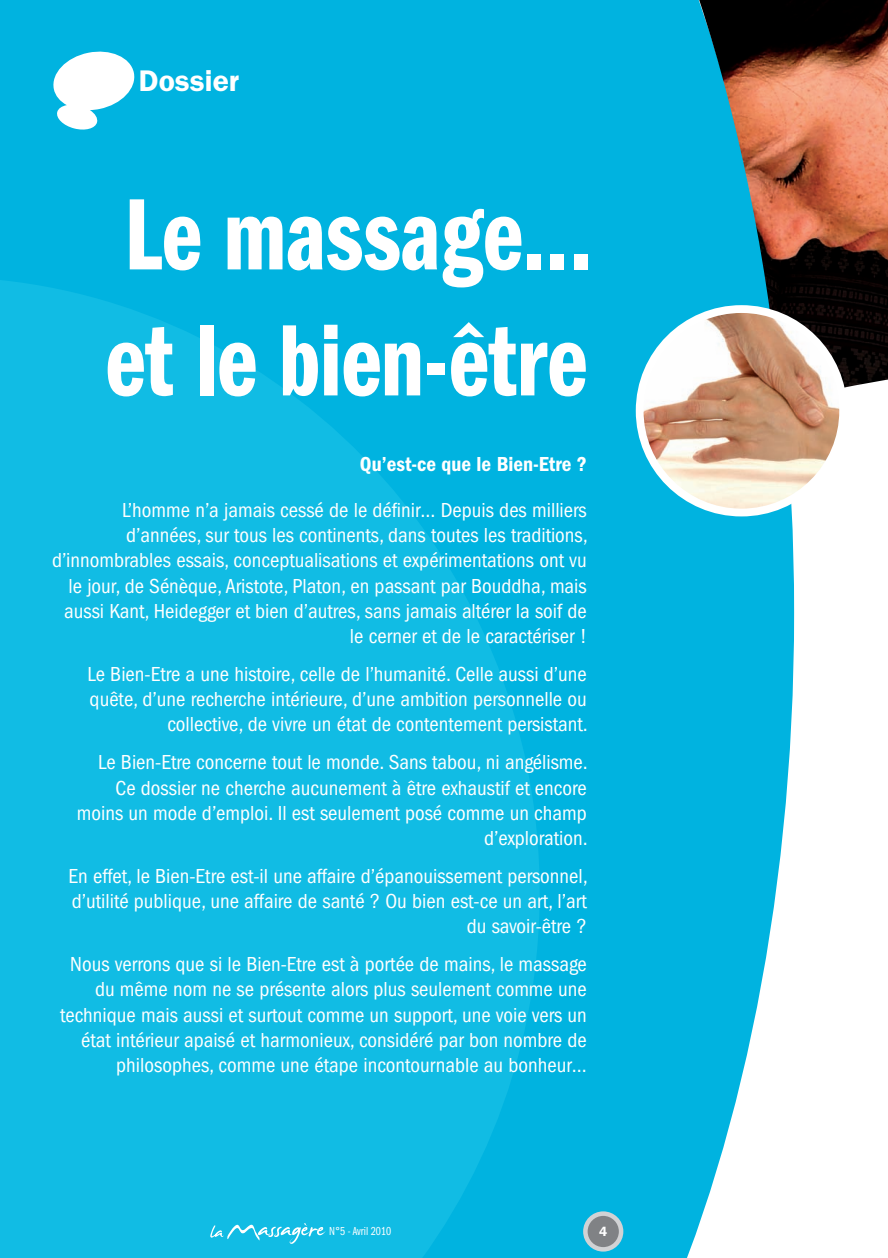
<style>
.page{position:relative;width:888px;height:1258px;background:#fff}
.page>*{position:absolute;margin:0;border:0;box-sizing:border-box;transform-origin:0 0}
.t1{font:105px/126px "ITC Franklin Gothic Std Dm Cp";color:#fff}
.t2{font:600 30px "ITC Franklin Gothic Std";color:#fff}
.t3{font:condensed 21px/25.2px "ITC Franklin Gothic Std";color:#fff;text-align:right}
.t4{font:21px "ITC Franklin Gothic Std Dm Cd";color:#fff}
.t5{font:600 13.5px "ITC Franklin Gothic Std";color:#fff}
.t6{font:12px "ITC Franklin Gothic Std Bk Cp";color:#fff}
</style>
<div class="page">
<div style="left:0;top:0;width:794px;height:1258px;background:#00b3e0"></div>
<svg style="left:0;top:277px;width:540px;height:981px;background:#0ebae3"></svg>
<svg style="left:585px;top:1213px;width:36px;height:36px"></svg>
<div style="left:583px;top:1211px;width:40px;height:40px;border:4px solid #d1d2d4;border-radius:50%"></div>
<svg style="left:210px;top:1223px;width:116px;height:21px;background:#3bc7e8"></svg>
<img style="left:691px;top:0;width:197px;height:388px">
<svg style="left:51px;top:48px;width:86px;height:83px"></svg>
<img style="left:640px;top:309px;width:203px;height:203px;border-radius:50%">
<div style="left:636px;top:305px;width:211px;height:211px;border:8px solid #fff;border-radius:50%"></div>
<h2 class="t2" style="left:139px;top:70px;width:102px">Dossier</h2>
<h1 class="t1" style="left:106px;top:179px;width:488px">Le massage... et le bien-être</h1>
<p class="t4" style="left:360px;top:456px;width:228px">Qu’est-ce que le Bien-Etre ?</p>
<p class="t3" style="left:52px;top:499px;width:537px">L’homme n’a jamais cessé de le définir… Depuis des milliers d’années, sur tous les continents, dans toutes les traditions, d’innombrables essais, conceptualisations et expérimentations ont vu le jour, de Sénèque, Aristote, Platon, en passant par Bouddha, mais aussi Kant, Heidegger et bien d’autres, sans jamais altérer la soif de le cerner et de le caractériser !</p>
<p class="t3" style="left:87px;top:663px;width:502px">Le Bien-Etre a une histoire, celle de l’humanité. Celle aussi d’une quête, d’une recherche intérieure, d’une ambition personnelle ou collective, de vivre un état de contentement persistant.</p>
<p class="t3" style="left:77px;top:751px;width:513px">Le Bien-Etre concerne tout le monde. Sans tabou, ni angélisme.<br>Ce dossier ne cherche aucunement à être exhaustif et encore moins un mode d’emploi. Il est seulement posé comme un champ d’exploration.</p>
<p class="t3" style="left:69px;top:865px;width:521px">En effet, le Bien-Etre est-il une affaire d’épanouissement personnel, d’utilité publique, une affaire de santé ? Ou bien est-ce un art, l’art du savoir-être ?</p>
<p class="t3" style="left:60px;top:953px;width:528px">Nous verrons que si le Bien-Etre est à portée de mains, le massage du même nom ne se présente alors plus seulement comme une technique mais aussi et surtout comme un support, une voie vers un état intérieur apaisé et harmonieux, considéré par bon nombre de philosophes, comme une étape incontournable au bonheur…</p>
<p class="t6" style="left:329px;top:1226px;width:64px">N°5 - Avril 2010</p>
<p class="t5" style="left:599px;top:1227px;width:10px">4</p>
</div>
